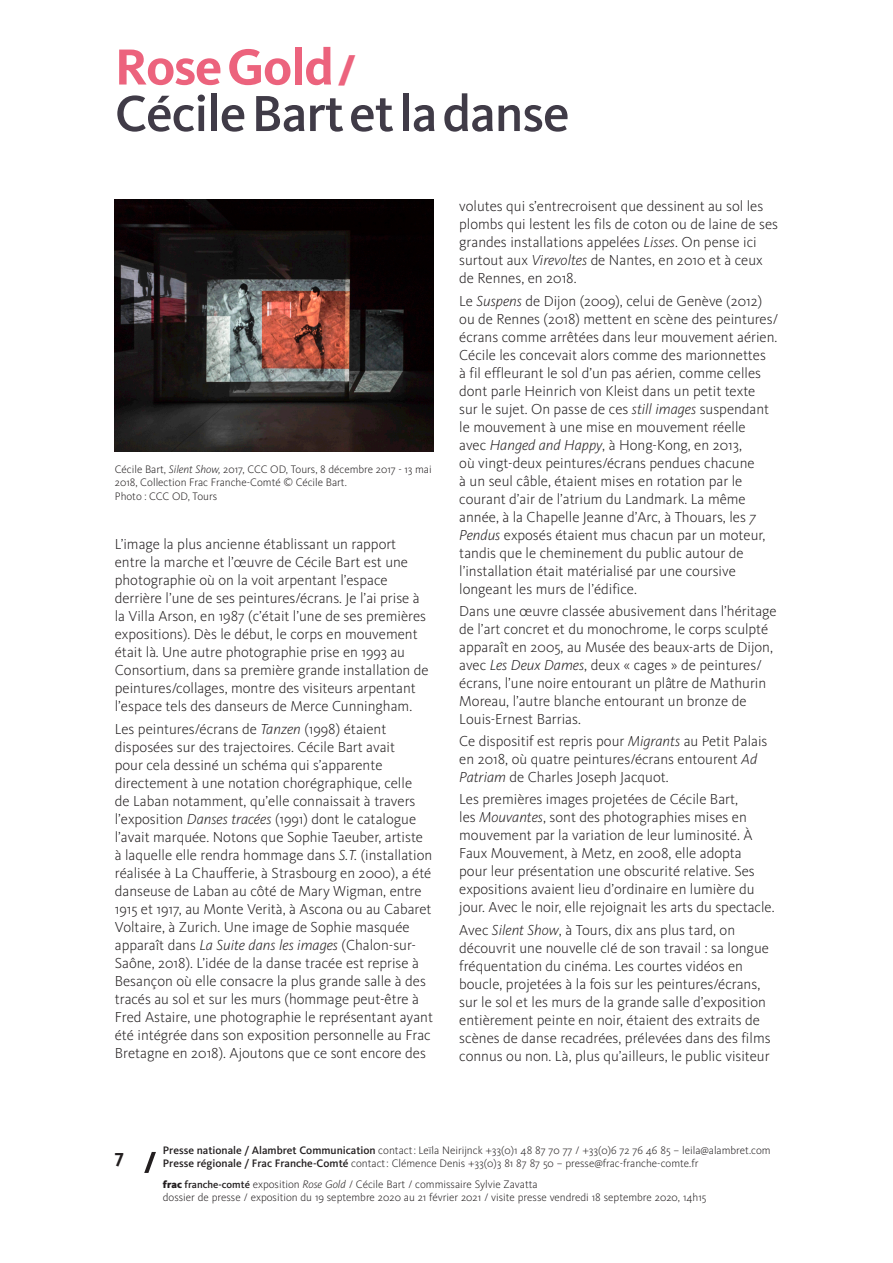
<style>
.page{position:relative;width:893px;height:1263px;background:#fff}
.page>*{position:absolute;margin:0;border:0;box-sizing:border-box;transform-origin:0 0}
.Normal_e{font:500 52.5px "Kievit";letter-spacing:-.02em;color:#403b47}
.Normal_e-2{font:700 52.5px "Kievit";letter-spacing:-.02em;color:#ec637d}
.t1{font:19.5px "Kievit Bold SC";color:#231f20}
.t2{font:300 15px/18px "Kievit";color:#231f20}
.technique_oeuvre{font:300 11.25px/13.5px "Kievit";color:#231f20}
.s1{font-weight:900;font-size:34.5px}
.s2{font-style:italic}
.s3{font-weight:500}
.s4{font-weight:900;font-size:10.5px}
.s5{font-weight:500;font-size:10.5px}
</style>
<div class="page">
<img style="left:115px;top:199px;width:319px;height:252px">
<svg style="left:144px;top:1152px;width:12px;height:21px"></svg>
<p class="Normal_e-2" style="left:115px;top:36px;width:242px">Rose Gold<span class="s1">/</span></p>
<p class="Normal_e" style="left:115px;top:83px;width:456px">Cécile Bart et la danse</p>
<p class="technique_oeuvre" style="left:115px;top:462px;width:318px">Cécile Bart, <span class="s2">Silent Show,</span> 2017, CCC OD, Tours, 8 décembre 2017 - 13 mai<br>2018, Collection Frac Franche-Comté © Cécile Bart.</p>
<p class="technique_oeuvre" style="left:115px;top:489px;width:104px">Photo : CCC OD, Tours</p>
<p class="t2" style="left:115px;top:535px;width:315px">L’image la plus ancienne établissant un rapport entre la marche et l’œuvre de Cécile Bart est une photographie où on la voit arpentant l’espace derrière l’une de ses peintures/écrans. Je l’ai prise à la Villa Arson, en 1987 (c’était l’une de ses premières expositions). Dès le début, le corps en mouvement était là. Une autre photographie prise en 1993 au Consortium, dans sa première grande installation de peintures/collages, montre des visiteurs arpentant l’espace tels des danseurs de Merce Cunningham.</p>
<p class="t2" style="left:115px;top:720px;width:320px">Les peintures/écrans de <span class="s2">Tanzen</span> (1998) étaient disposées sur des trajectoires. Cécile Bart avait<br>pour cela dessiné un schéma qui s’apparente directement à une notation chorégraphique, celle<br>de Laban notamment, qu’elle connaissait à travers l’exposition <span class="s2">Danses tracées</span> (1991) dont le catalogue l’avait marquée. Notons que Sophie Taeuber, artiste à laquelle elle rendra hommage dans <span class="s2">S.T.</span> (installation réalisée à La Chaufferie, à Strasbourg en 2000), a été danseuse de Laban au côté de Mary Wigman, entre 1915 et 1917, au Monte Verità, à Ascona ou au Cabaret Voltaire, à Zurich. Une image de Sophie masquée apparaît dans <span class="s2">La Suite dans les images</span> (Chalon-sur-Saône, 2018). L’idée de la danse tracée est reprise à Besançon où elle consacre la plus grande salle à des tracés au sol et sur les murs (hommage peut-être à Fred Astaire, une photographie le représentant ayant été intégrée dans son exposition personnelle au Frac Bretagne en 2018). Ajoutons que ce sont encore des</p>
<p class="t2" style="left:459px;top:197px;width:320px">volutes qui s’entrecroisent que dessinent au sol les plombs qui lestent les fils de coton ou de laine de ses grandes installations appelées <span class="s2">Lisses</span>. On pense ici surtout aux <span class="s2">Virevoltes</span> de Nantes, en 2010 et à ceux de Rennes, en 2018.</p>
<p class="t2" style="left:459px;top:292px;width:320px">Le <span class="s2">Suspens</span> de Dijon (2009), celui de Genève (2012) ou de Rennes (2018) mettent en scène des peintures/ écrans comme arrêtées dans leur mouvement aérien.<br>Cécile les concevait alors comme des marionnettes<br>à fil effleurant le sol d’un pas aérien, comme celles dont parle Heinrich von Kleist dans un petit texte<br>sur le sujet. On passe de ces <span class="s2">still images</span> suspendant le mouvement à une mise en mouvement réelle<br>avec <span class="s2">Hanged and Happy</span>, à Hong-Kong, en 2013,<br>où vingt-deux peintures/écrans pendues chacune<br>à un seul câble, étaient mises en rotation par le courant d’air de l’atrium du Landmark. La même année, à la Chapelle Jeanne d’Arc, à Thouars, les <span class="s2">7<br>Pendus</span> exposés étaient mus chacun par un moteur, tandis que le cheminement du public autour de l’installation était matérialisé par une coursive longeant les murs de l’édifice.</p>
<p class="t2" style="left:459px;top:602px;width:319px">Dans une œuvre classée abusivement dans l’héritage de l’art concret et du monochrome, le corps sculpté apparaît en 2005, au Musée des beaux-arts de Dijon, avec <span class="s2">Les Deux Dames</span>, deux « cages » de peintures/ écrans, l’une noire entourant un plâtre de Mathurin Moreau, l’autre blanche entourant un bronze de Louis-Ernest Barrias.</p>
<p class="t2" style="left:459px;top:732px;width:310px">Ce dispositif est repris pour <span class="s2">Migrants</span> au Petit Palais en 2018, où quatre peintures/écrans entourent <span class="s2">Ad<br>Patriam</span> de Charles Joseph Jacquot.</p>
<p class="t2" style="left:459px;top:790px;width:317px">Les premières images projetées de Cécile Bart,<br>les <span class="s2">Mouvantes</span>, sont des photographies mises en mouvement par la variation de leur luminosité. À Faux Mouvement, à Metz, en 2008, elle adopta<br>pour leur présentation une obscurité relative. Ses expositions avaient lieu d’ordinaire en lumière du jour. Avec le noir, elle rejoignait les arts du spectacle.</p>
<p class="t2" style="left:459px;top:921px;width:313px">Avec <span class="s2">Silent Show</span>, à Tours, dix ans plus tard, on découvrit une nouvelle clé de son travail : sa longue fréquentation du cinéma. Les courtes vidéos en boucle, projetées à la fois sur les peintures/écrans, sur le sol et les murs de la grande salle d’exposition entièrement peinte en noir, étaient des extraits de scènes de danse recadrées, prélevées dans des films connus ou non. Là, plus qu’ailleurs, le public visiteur</p>
<h2 class="t1" style="left:115px;top:1148px;width:11px">7</h2>
<p class="technique_oeuvre" style="left:163px;top:1143px;width:609px"><span class="s3">Presse nationale / Alambret Communication</span> contact: Leïla Neirijnck +33(0)1 48 87 70 77 / +33(0)6 72 76 46 85 – leila@alambret.com<br><span class="s3">Presse régionale / Frac Franche-Comté</span> contact: Clémence Denis +33(0)3 81 87 87 50 – presse@frac-franche-comte.fr</p>
<p class="technique_oeuvre" style="left:163px;top:1177px;width:376px"><span class="s4">frac</span> <span class="s5">franche-comté</span> exposition <span class="s2">Rose Gold</span> / Cécile Bart / commissaire Sylvie Zavatta</p>
<p class="technique_oeuvre" style="left:163px;top:1191px;width:545px">dossier de presse / exposition du 19 septembre 2020 au 21 février 2021 / visite presse vendredi 18 septembre 2020, 14h15</p>
</div>
